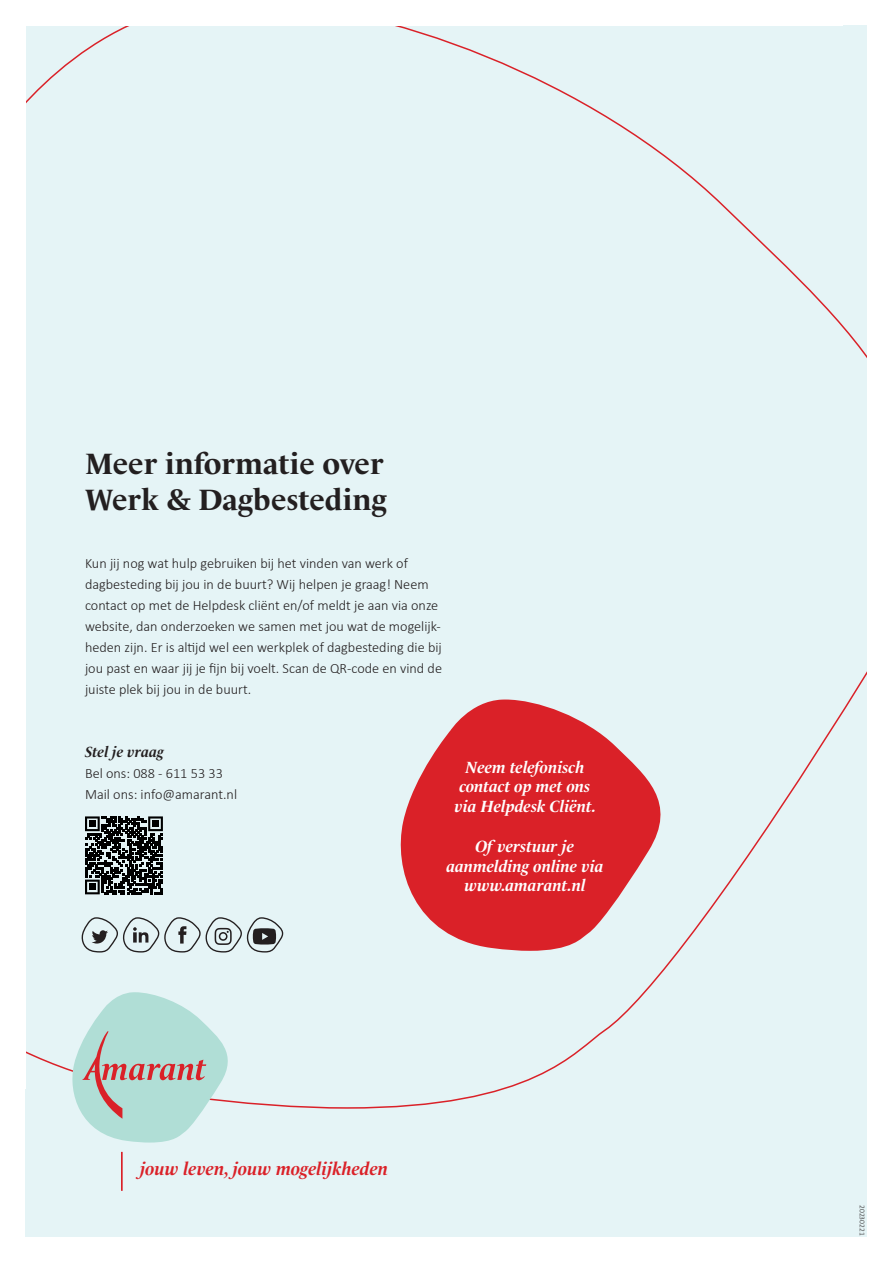
<style>
.page{position:relative;width:893px;height:1263px;background:#fff}
.page>*{position:absolute;margin:0;border:0;box-sizing:border-box;transform-origin:0 0}
.t1{font:700 30px/36px "Le Monde Livre Std";color:#231f20}
.t2{font:italic 700 18.15px "Le Monde Livre Std";color:#da2128}
.t3{font:italic 700 16.5px "Le Monde Livre Std";color:#fff}
.SPOTLIGHT_broodtekst{font:italic 700 15px "Le Monde Livre Std";color:#231f20}
.SPOTLIGHT_broodtekst-2{font:300 14.25px/21px "Calibri";color:#231f20}
.t4{font:300 7.5px "Calibri";color:#231f20}
</style>
<div class="page">
<div style="left:25px;top:26px;width:842px;height:1211px;background:#e5f4f6"></div>
<svg style="left:68px;top:992px;width:171px;height:150px"></svg>
<hr style="left:121px;top:1152px;width:2px;height:39px;background:#da2128">
<svg style="left:81px;top:917px;width:203px;height:36px"></svg>
<svg style="left:85px;top:816px;width:78px;height:78px"></svg>
<div style="left:89px;top:821px;width:7px;height:6px;background:#000"></div>
<div style="left:152px;top:821px;width:7px;height:6px;background:#000"></div>
<div style="left:89px;top:884px;width:7px;height:6px;background:#000"></div>
<svg style="left:400px;top:699px;width:279px;height:252px;fill:#da2128"></svg>
<p class="t1" style="left:85px;top:445px;width:303px">Meer informatie over<br>Werk &amp; Dagbesteding</p>
<p class="SPOTLIGHT_broodtekst-2" style="left:85px;top:552px;width:358px">Kun jij nog wat hulp gebruiken bij het vinden van werk of dagbesteding bij jou in de buurt? Wij helpen je graag! Neem contact op met de Helpdesk cliënt en/of meldt je aan via onze website, dan onderzoeken we samen met jou wat de mogelijk&shy;heden zijn. Er is altijd wel een werkplek of dagbesteding die bij jou past en waar jij je fijn bij voelt. Scan de QR-code en vind de juiste plek bij jou in de buurt.</p>
<p class="SPOTLIGHT_broodtekst" style="left:85px;top:743px;width:81px">Stel je vraag</p>
<p class="SPOTLIGHT_broodtekst-2" style="left:85px;top:762px;width:139px">Bel ons: 088 - 611 53 33</p>
<p class="SPOTLIGHT_broodtekst-2" style="left:85px;top:783px;width:154px">Mail ons: info@amarant.nl</p>
<p class="t3" style="left:465px;top:757px;width:121px">Neem telefonisch</p>
<p class="t3" style="left:459px;top:777px;width:132px">contact op met ons</p>
<p class="t3" style="left:455px;top:797px;width:143px">via Helpdesk Cliënt.</p>
<p class="t3" style="left:476px;top:836px;width:100px">Of verstuur je</p>
<p class="t3" style="left:446px;top:856px;width:159px">aanmelding online via</p>
<p class="t3" style="left:464px;top:876px;width:123px">www.amarant.nl</p>
<p class="t2" style="left:140px;top:1158px;width:249px">jouw leven, jouw mogelijkheden</p>
<p class="t4" style="left:867px;top:1205px;width:32px;rotate:90deg">20230221</p>
</div>
